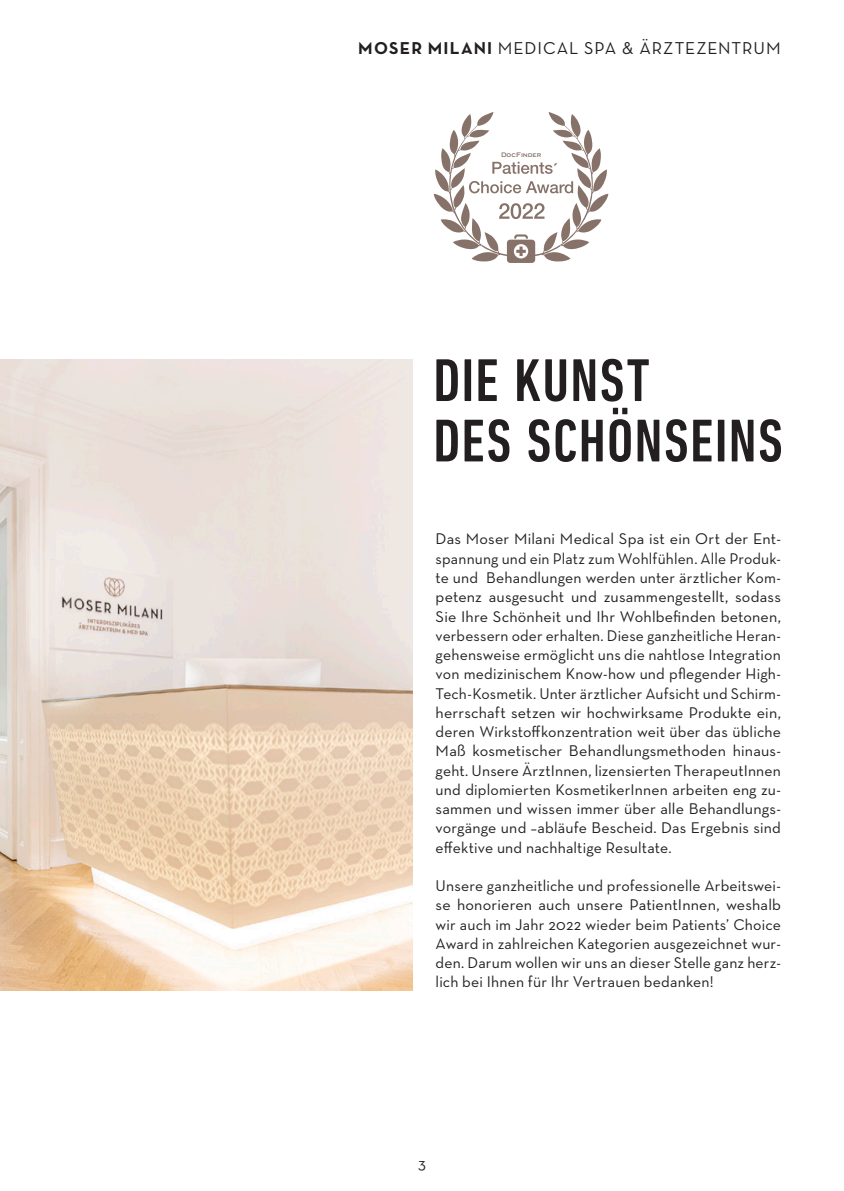
<style>
.page{position:relative;width:844px;height:1191px;background:#fff}
.page>*{position:absolute;margin:0;border:0;box-sizing:border-box;transform-origin:0 0}
.t1{font:500 condensed 61.25px/60.4px "DIN Next LT Pro";letter-spacing:.02em;color:#231f20}
.t2{font:17.5px "Neutra Text";letter-spacing:.05em;color:#231f20}
.t3{font:15.75px/19.2px "Neutra Text";letter-spacing:.01em;color:#231f20;text-align:justify}
.t4{font:6.65px "Media Gothic";color:#877269}
.s1{font-weight:700}
</style>
<div class="page">
<img style="left:0;top:360px;width:412px;height:630px">
<svg style="left:433px;top:112px;width:175px;height:151px"></svg>
<p class="t2" style="left:358px;top:37px;width:424px"><span class="s1">MOSER MILANI</span> MEDICAL SPA &amp; ÄRZTEZENTRUM</p>
<p class="t4" style="left:501px;top:151px;width:42px">DocFinder</p>
<h1 class="t1" style="left:433px;top:350px;width:351px">DIE KUNST<br>DES SCHÖNSEINS</h1>
<p class="t3" style="left:435px;top:529px;width:347px">Das Moser Milani Medical Spa ist ein Ort der Ent&shy;spannung und ein Platz zum Wohlfühlen. Alle Produk&shy;te und Behandlungen werden unter ärztlicher Kom&shy;petenz ausgesucht und zusammengestellt, sodass Sie Ihre Schönheit und Ihr Wohlbefinden betonen, verbessern oder erhalten. Diese ganzheitliche Heran&shy;gehensweise ermöglicht uns die nahtlose Integration von medizinischem Know-how und pflegender High-Tech-Kosmetik. Unter ärztlicher Aufsicht und Schirm&shy;herrschaft setzen wir hochwirksame Produkte ein, deren Wirkstoffkonzentration weit über das übliche Maß kosmetischer Behandlungsmethoden hinaus&shy;geht. Unsere ÄrztInnen, lizensierten TherapeutInnen und diplomierten KosmetikerInnen arbeiten eng zu&shy;sammen und wissen immer über alle Behandlungs&shy;vorgänge und –abläufe Bescheid. Das Ergebnis sind effektive und nachhaltige Resultate.</p>
<p class="t3" style="left:435px;top:876px;width:347px">Unsere ganzheitliche und professionelle Arbeitswei&shy;se honorieren auch unsere PatientInnen, weshalb wir auch im Jahr 2022 wieder beim Patients’ Choice Award in zahlreichen Kategorien ausgezeichnet wur&shy;den. Darum wollen wir uns an dieser Stelle ganz herz&shy;lich bei Ihnen für Ihr Vertrauen bedanken!</p>
<p class="t3" style="left:418px;top:1153px;width:9px">3</p>
</div>
